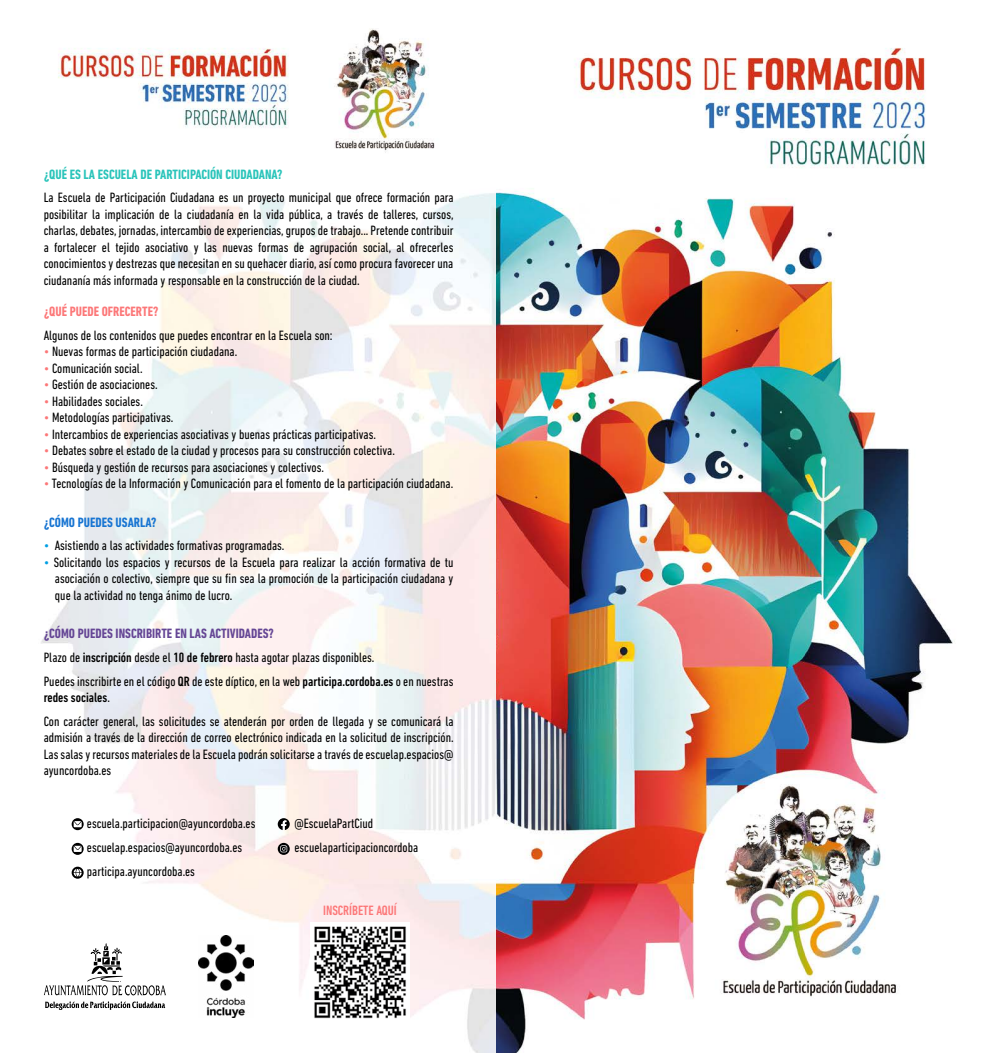
<style>
.page{position:relative;width:993px;height:1053px;background:#fff}
.page>*{position:absolute;margin:0;border:0;box-sizing:border-box;transform-origin:0 0}
.t1{font:condensed 13.75px/16.5px "DIN Next LT Pro";color:#000}
.t2{font:700 condensed 13.75px "DIN Next LT Pro";color:#2ac4ba}
.t3{font:700 condensed 13.75px "DIN Next LT Pro";color:#fc7778}
.t4{font:700 condensed 13.75px "DIN Next LT Pro";color:#1875d2}
.t5{font:500 condensed 13.75px "DIN Next LT Pro";color:#fc7778}
.s1{color:#fc7778}
.s2{color:#009fe3}
.s3{font-weight:700;color:#654695}
.s4{font-weight:500}
</style>
<div class="page">
<img style="left:41px;top:29px;width:914px;height:1023px">
<img style="left:198px;top:935px;width:55px;height:82px">
<svg style="left:45px;top:1001px;width:120px;height:8px"></svg>
<svg style="left:44px;top:942px;width:122px;height:53px"></svg>
<svg style="left:72px;top:818px;width:12px;height:12px"></svg>
<svg style="left:74px;top:821px;width:8px;height:6px"></svg>
<svg style="left:72px;top:842px;width:12px;height:12px"></svg>
<svg style="left:74px;top:845px;width:8px;height:6px"></svg>
<svg style="left:277px;top:842px;width:12px;height:12px"></svg>
<svg style="left:280px;top:845px;width:7px;height:7px"></svg>
<svg style="left:277px;top:818px;width:12px;height:12px"></svg>
<svg style="left:72px;top:866px;width:12px;height:12px"></svg>
<svg style="left:74px;top:868px;width:8px;height:8px"></svg>
<img style="left:310px;top:922px;width:99px;height:99px">
<p class="t2" style="left:44px;top:166px;width:240px">¿QUÉ ES LA ESCUELA DE PARTICIPACIÓN CIUDADANA?</p>
<p class="t1" style="left:44px;top:189px;width:411px;text-align:justify">La Escuela de Participación Ciudadana es un proyecto municipal que ofrece formación para posibilitar la implicación de la ciudadanía en la vida pública, a través de talleres, cursos, charlas, debates, jornadas, intercambio de experiencias, grupos de trabajo... Pretende contribuir a fortalecer el tejido asociativo y las nuevas formas de agrupación social, al ofrecerles conocimientos y destrezas que necesitan en su quehacer diario, así como procura favorecer una ciudananía más informada y responsable en la construcción de la ciudad.</p>
<p class="t3" style="left:44px;top:303px;width:116px">¿QUÉ PUEDE OFRECERTE?</p>
<p class="t1" style="left:44px;top:326px;width:290px">Algunos de los contenidos que puedes encontrar en la Escuela son:</p>
<p class="t1" style="left:44px;top:343px;width:195px"><span class="s1">•</span> Nuevas formas de participación ciudadana.</p>
<p class="t1" style="left:44px;top:359px;width:100px"><span class="s1">•</span> Comunicación social.</p>
<p class="t1" style="left:44px;top:376px;width:115px"><span class="s1">•</span> Gestión de asociaciones.</p>
<p class="t1" style="left:44px;top:392px;width:101px"><span class="s1">•</span> Habilidades sociales.</p>
<p class="t1" style="left:44px;top:409px;width:131px"><span class="s1">•</span> Metodologías participativas.</p>
<p class="t1" style="left:44px;top:425px;width:333px"><span class="s1">•</span> Intercambios de experiencias asociativas y buenas prácticas participativas.</p>
<p class="t1" style="left:44px;top:442px;width:352px"><span class="s1">•</span> Debates sobre el estado de la ciudad y procesos para su construcción colectiva.</p>
<p class="t1" style="left:44px;top:458px;width:282px"><span class="s1">•</span> Búsqueda y gestión de recursos para asociaciones y colectivos.</p>
<p class="t1" style="left:44px;top:475px;width:411px"><span class="s1">•</span> Tecnologías de la Información y Comunicación para el fomento de la participación ciudadana.</p>
<p class="t4" style="left:44px;top:514px;width:114px">¿CÓMO PUEDES USARLA?</p>
<p class="t1" style="left:44px;top:537px;width:242px"><span class="s2">•</span> Asistiendo a las actividades formativas programadas.</p>
<p class="t1" style="left:55px;top:553px;width:400px;text-align:justify;text-indent:-11px"><span class="s2">•</span> Solicitando los espacios y recursos de la Escuela para realizar la acción formativa de tu asociación o colectivo, siempre que su fin sea la promoción de la participación ciudadana y que la actividad no tenga ánimo de lucro.</p>
<p class="t1" style="left:44px;top:621px;width:411px;line-height:23.6px"><span class="s3">¿CÓMO PUEDES INSCRIBIRTE EN LAS ACTIVIDADES?<br></span>Plazo de <span class="s4">inscripción</span> desde el <span class="s4">10 de febrero</span> hasta agotar plazas disponibles.<br>Puedes inscribirte en el código <span class="s4">QR</span> de este díptico, en la web <span class="s4">participa.cordoba.es</span> o en nuestras</p>
<p class="t1" style="left:44px;top:685px;width:411px;line-height:23.6px"><span class="s4">redes sociales</span>.<br>Con carácter general, las solicitudes se atenderán por orden de llegada y se comunicará la</p>
<p class="t1" style="left:44px;top:729px;width:411px;text-align:justify">admisión a través de la dirección de correo electrónico indicada en la solicitud de inscripción.<br>Las salas y recursos materiales de la Escuela podrán solicitarse a través de escuelap.espacios@ ayuncordoba.es</p>
<p class="t1" style="left:87px;top:811px;width:170px;line-height:23.6px">escuela.participacion@ayuncordoba.es escuelap.espacios@ayuncordoba.es participa.ayuncordoba.es</p>
<p class="t1" style="left:294px;top:811px;width:125px;line-height:23.6px">@EscuelaPartCiud escuelaparticipacioncordoba</p>
<p class="t5" style="left:323px;top:902px;width:75px">INSCRÍBETE AQUÍ</p>
</div>
